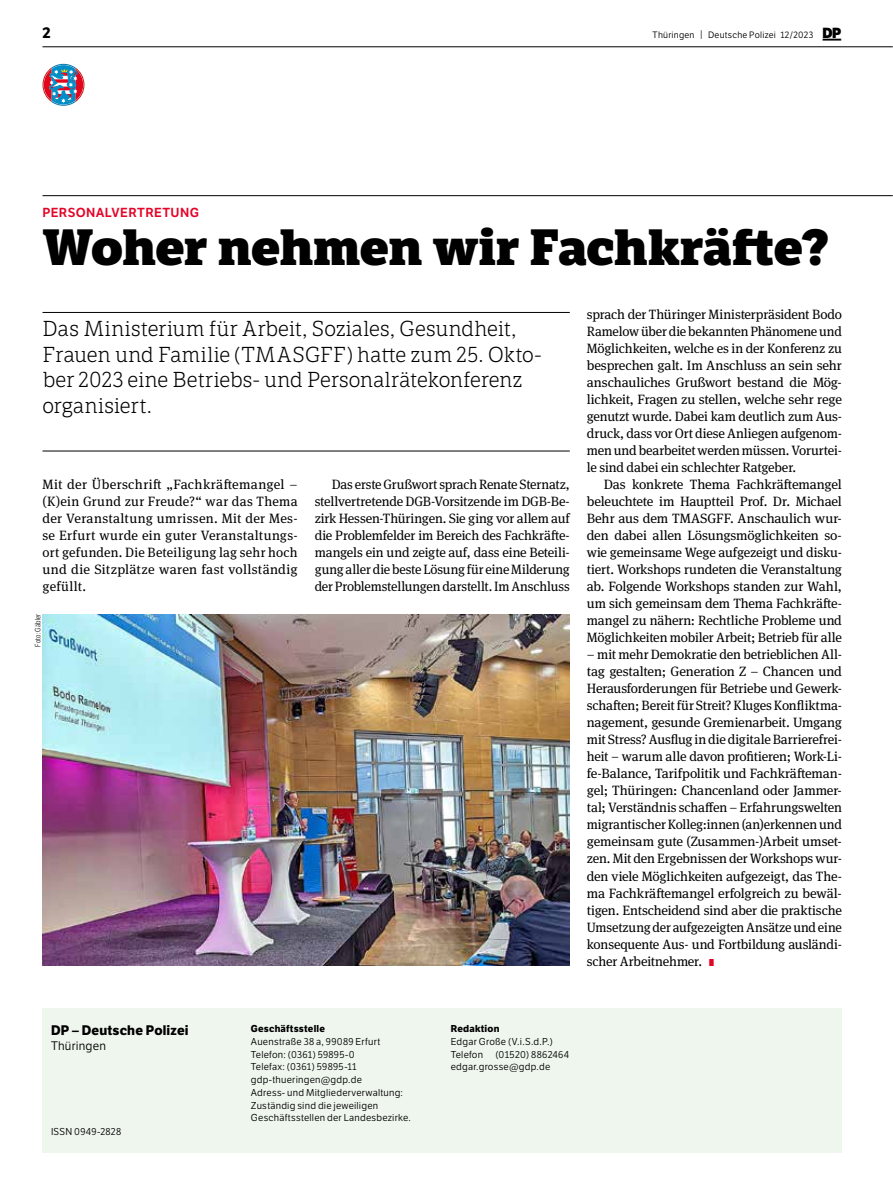
<style>
.page{position:relative;width:893px;height:1191px;background:#fff}
.page>*{position:absolute;margin:0;border:0;box-sizing:border-box;transform-origin:0 0}
.t1{font:800 49.5px "LFT Etica Sheriff";letter-spacing:-.01em;color:#000}
.t2{font:300 21px/25.5px "LFT Etica Sheriff";letter-spacing:-.01em;color:#000}
.t3{font:700 15px "LFT Etica";color:#000}
.t4{font:13.5px/17px "Meta Serif Pro";letter-spacing:-.01em;color:#000;text-align:justify}
.t5{font:700 13.5px "LFT Etica";letter-spacing:.015em;color:#000}
.t6{font:12.75px "LFT Etica SB";letter-spacing:.03em;color:#e40428}
.t7{font:12px "LFT Etica Bk";letter-spacing:.02em;color:#000}
.t8{font:9.75px/12.8px "LFT Etica Bk";letter-spacing:.025em;color:#000}
.t9{font:700 9.75px "LFT Etica";letter-spacing:.025em;color:#000}
.t10{font:9px "LFT Etica Bk";letter-spacing:.025em;color:#000}
.t11{font:300 7.5px "LFT Etica Condensed";letter-spacing:.025em;color:#000}
.s1{font-size:9.3px}
.s2{font-family:"LFT Etica XB";font-size:14.25px}
.s3{font-family:"LFT Etica XB";font-size:9.75px;color:#e40428}
</style>
<div class="page">
<hr style="left:43px;top:195px;width:850px;height:1px;background:#000">
<hr style="left:43px;top:47px;width:850px;height:1px;background:#000">
<svg style="left:822px;top:39px;width:19px;height:2px"></svg>
<svg style="left:43px;top:64px;width:41px;height:42px"></svg>
<hr style="left:43px;top:312px;width:527px;height:1px;background:#000">
<hr style="left:43px;top:451px;width:527px;height:1px;background:#000">
<img style="left:43px;top:614px;width:527px;height:351px">
<div style="left:43px;top:1008px;width:799px;height:144px;background:#eef6ed"></div>
<p class="t3" style="left:43px;top:23px;width:10px">2</p>
<p class="t10" style="left:653px;top:29px;width:190px">Thüringen <span class="s1">|</span> Deutsche Polizei 12/2023 <span class="s2">DP</span></p>
<p class="t6" style="left:43px;top:205px;width:158px">PERSONALVERTRETUNG</p>
<h1 class="t1" style="left:43px;top:217px;width:788px">Woher nehmen wir Fachkräfte?</h1>
<h2 class="t2" style="left:43px;top:316px;width:501px">Das Ministerium für Arbeit, Soziales, Gesundheit, Frauen und Familie (TMASGFF) hatte zum 25. Okto&shy;ber 2023 eine Betriebs- und Personalrätekonferenz organisiert.</h2>
<p class="t4" style="left:43px;top:475px;width:257px">Mit der Überschrift „Fachkräftemangel – (K)ein Grund zur Freude?“ war das Thema der Veranstaltung umrissen. Mit der Mes&shy;se Erfurt wurde ein guter Veranstaltungs&shy;ort gefunden. Die Beteiligung lag sehr hoch und die Sitzplätze waren fast vollständig gefüllt.</p>
<p class="t4" style="left:315px;top:475px;width:257px;text-indent:17px">Das erste Grußwort sprach Renate Sternatz, stellvertretende DGB-Vorsitzende im DGB-Be&shy;zirk Hessen-Thüringen. Sie ging vor allem auf die Problemfelder im Bereich des Fachkräfte&shy;mangels ein und zeigte auf, dass eine Beteili&shy;gung aller die beste Lösung für eine Milderung der Problemstellungen darstellt. Im Anschluss</p>
<p class="t11" style="left:34px;top:647px;width:35px;rotate:-90deg">Foto: Gäbler</p>
<p class="t4" style="left:587px;top:305px;width:257px">sprach der Thüringer Ministerpräsident Bodo Ramelow über die bekannten Phänomene und Möglichkeiten, welche es in der Konferenz zu besprechen galt. Im Anschluss an sein sehr anschauliches Grußwort bestand die Mög&shy;lichkeit, Fragen zu stellen, welche sehr rege genutzt wurde. Dabei kam deutlich zum Aus&shy;druck, dass vor Ort diese Anliegen aufgenom&shy;men und bearbeitet werden müssen. Vorurtei&shy;le sind dabei ein schlechter Ratgeber.</p>
<p class="t4" style="left:587px;top:475px;width:257px;text-indent:17px">Das konkrete Thema Fachkräftemangel beleuchtete im Hauptteil Prof. Dr. Michael Behr aus dem TMASGFF. Anschaulich wur&shy;den dabei allen Lösungsmöglichkeiten so&shy;wie gemeinsame Wege aufgezeigt und disku&shy;tiert. Workshops rundeten die Veranstaltung ab. Folgende Workshops standen zur Wahl, um sich gemeinsam dem Thema Fachkräfte&shy;mangel zu nähern: Rechtliche Probleme und Möglichkeiten mobiler Arbeit; Betrieb für alle</p>
<p class="t4" style="left:587px;top:645px;width:257px">– mit mehr Demokratie den betrieblichen All&shy;tag gestalten; Generation Z – Chancen und Herausforderungen für Betriebe und Gewerk&shy;schaften; Bereit für Streit? Kluges Konfliktma&shy;nagement, gesunde Gremienarbeit. Umgang mit Stress? Ausflug in die digitale Barrierefrei&shy;heit – warum alle davon profitieren; Work-Li&shy;fe-Balance, Tarifpolitik und Fachkräfteman&shy;gel; Thüringen: Chancenland oder Jammer&shy;tal; Verständnis schaffen – Erfahrungswelten migrantischer Kolleg:innen (an)erkennen und gemeinsam gute (Zusammen-)Arbeit umset&shy;zen. Mit den Ergebnissen der Workshops wur&shy;den viele Möglichkeiten aufgezeigt, das The&shy;ma Fachkräftemangel erfolgreich zu bewäl&shy;tigen. Entscheidend sind aber die praktische Umsetzung der aufgezeigten Ansätze und eine konsequente Aus- und Fortbildung ausländi&shy;scher Arbeitnehmer. <span class="s3">I</span></p>
<p class="t5" style="left:51px;top:1021px;width:139px">DP – Deutsche Polizei</p>
<p class="t7" style="left:51px;top:1038px;width:57px">Thüringen</p>
<p class="t8" style="left:51px;top:1125px;width:72px">ISSN 0949-2828</p>
<p class="t9" style="left:251px;top:1022px;width:76px">Geschäftsstelle</p>
<p class="t8" style="left:251px;top:1035px;width:162px">Auenstraße 38 a, 99089 Erfurt<br>Telefon: (0361) 59895-0<br>Telefax: (0361) 59895-11 gdp-thueringen@gdp.de<br>Adress- und Mitgliederverwaltung:<br>Zuständig sind die jeweiligen<br>Geschäftsstellen der Landesbezirke.</p>
<p class="t9" style="left:451px;top:1022px;width:50px">Redaktion</p>
<p class="t8" style="left:451px;top:1035px;width:103px">Edgar Große (V.i.S.d.P.)<br>Telefon</p>
<p class="t8" style="left:451px;top:1048px;width:120px;text-indent:45px">(01520) 8862464 edgar.grosse@gdp.de</p>
</div>
